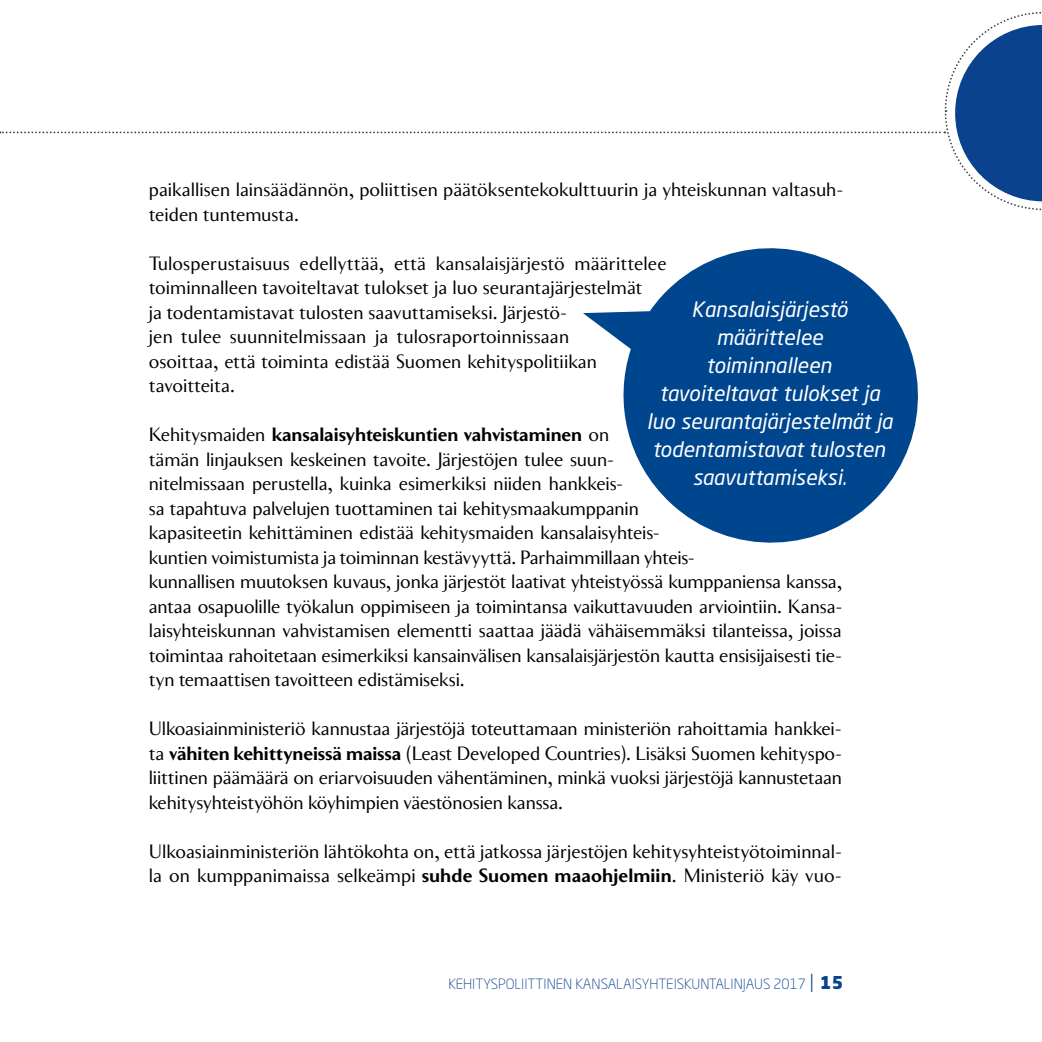
<style>
.page{position:relative;width:1042px;height:1042px;background:#fff}
.page>*{position:absolute;margin:0;border:0;box-sizing:border-box;transform-origin:0 0}
.t1{font:italic 21px/28px "Neo Sans Std";color:#fff;text-align:center}
.t2{font:19.25px/24.5px "Clarice";letter-spacing:-.01em;color:#000}
.t3{font:300 14px "Neo Sans Std";color:#0b428e}
.s1{font-weight:700}
.s2{font-size:24.5px}
.s3{font-weight:900;font-size:17.5px}
</style>
<div class="page">
<svg style="left:583px;top:248px;width:335px;height:295px;fill:#00468e"></svg>
<svg style="left:0;top:12px;width:1042px;height:199px"></svg>
<p class="t2" style="left:149px;top:177px;width:696px">paikallisen lainsäädännön, poliittisen päätöksentekokulttuurin ja yhteiskunnan valtasuh&shy;teiden tuntemusta.</p>
<p class="t2" style="left:149px;top:251px;width:519px">Tulosperustaisuus edellyttää, että kansalaisjärjestö määrittelee toiminnalleen tavoiteltavat tulokset ja luo seurantajärjestelmät<br>ja todentamistavat tulosten saavuttamiseksi. Järjestö-<br>jen tulee suunnitelmissaan ja tulosraportoinnissaan<br>osoittaa, että toiminta edistää Suomen kehityspolitiikan tavoitteita.</p>
<p class="t2" style="left:149px;top:422px;width:695px">Kehitysmaiden <span class="s1">kansalaisyhteiskuntien vahvistaminen</span> on<br>tämän linjauksen keskeinen tavoite. Järjestöjen tulee suun-<br>nitelmissaan perustella, kuinka esimerkiksi niiden hankkeis-<br>sa tapahtuva palvelujen tuottaminen tai kehitysmaakumppanin<br>kapasiteetin kehittäminen edistää kehitysmaiden kansalaisyhteis-<br>kuntien voimistumista ja toiminnan kestävyyttä. Parhaimmillaan yhteis-<br>kunnallisen muutoksen kuvaus, jonka järjestöt laativat yhteistyössä kumppaniensa kanssa, antaa osapuolille työkalun oppimiseen ja toimintansa vaikuttavuuden arviointiin. Kansa&shy;laisyhteiskunnan vahvistamisen elementti saattaa jäädä vähäisemmäksi tilanteissa, joissa toimintaa rahoitetaan esimerkiksi kansainvälisen kansalaisjärjestön kautta ensisijaisesti tie&shy;tyn temaattisen tavoitteen edistämiseksi.</p>
<p class="t2" style="left:149px;top:716px;width:695px;text-align:justify">Ulkoasiainministeriö kannustaa järjestöjä toteuttamaan ministeriön rahoittamia hankkei&shy;ta <span class="s1">vähiten kehittyneissä maissa</span> (Least Developed Countries). Lisäksi Suomen kehityspo&shy;liittinen päämäärä on eriarvoisuuden vähentäminen, minkä vuoksi järjestöjä kannustetaan kehitysyhteistyöhön köyhimpien väestönosien kanssa.</p>
<p class="t2" style="left:149px;top:839px;width:695px">Ulkoasiainministeriön lähtökohta on, että jatkossa järjestöjen kehitysyhteistyötoiminnal&shy;la on kumppanimaissa selkeämpi <span class="s1">suhde Suomen maaohjelmiin</span>. Ministeriö käy vuo-</p>
<p class="t1" style="left:647px;top:295px;width:247px">Kansalaisjärjestö määrittelee<br>toiminnalleen tavoiteltavat tulokset ja luo seurantajärjestelmät ja todentamistavat tulosten saavuttamiseksi.</p>
<p class="t3" style="left:448px;top:975px;width:396px">KEHITYSPOLIITTINEN KANSALAISYHTEISKUNTALINJAUS 2017 <span class="s2">I</span> <span class="s3">15</span></p>
</div>
